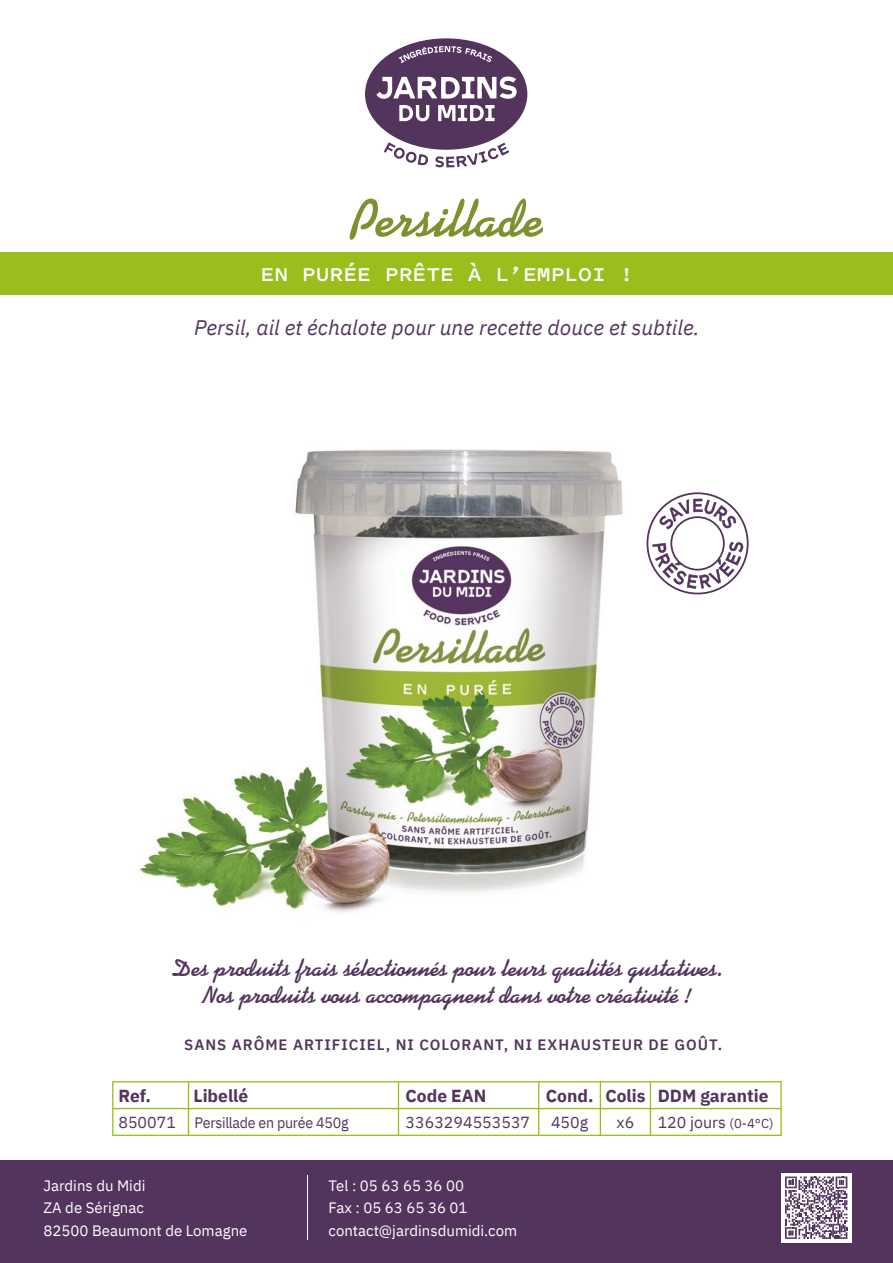
<style>
.page{position:relative;width:893px;height:1263px;background:#fff}
.page>*{position:absolute;margin:0;border:0;box-sizing:border-box;transform-origin:0 0}
.t1{font:700 52.5px "Kaufmann BT";color:#7d922e}
.t2{font:700 24px/27px "Kaufmann BT";color:#53345d;text-align:center}
.t3{font:700 22.5px "Pitch Sans";color:#fff}
.t4{font:italic 21px "IBM Plex Sans";color:#53345d}
.t5{font:700 17.4px "IBM Plex Sans";color:#53345d}
.t6{font:15.9px "IBM Plex Sans";color:#53345d}
.t7{font:15px/22.5px "IBM Plex Sans";color:#fff}
.t8{font:600 15px "IBM Plex Sans";letter-spacing:.065em;color:#53345d}
.t9{font:15px "IBM Plex Sans";letter-spacing:-.02em;color:#53345d;scale:.95 1}
.t10{font:13.05px "IBM Plex Sans";color:#53345d}
.s1{font-size:15.9px}
</style>
<div class="page">
<img style="left:137px;top:449px;width:567px;height:464px">
<svg style="left:112px;top:1081px;width:670px;height:55px"></svg>
<div style="left:0;top:252px;width:893px;height:43px;background:#9bbe1d"></div>
<div style="left:0;top:1161px;width:893px;height:102px;background:#53345d"></div>
<hr style="left:307px;top:1175px;width:1px;height:64px;background:#fff">
<div style="left:781px;top:1173px;width:71px;height:69px;background:#fff"></div>
<svg style="left:785px;top:1176px;width:62px;height:63px"></svg>
<svg style="left:365px;top:38px;width:162px;height:129px"></svg>
<svg style="left:647px;top:492px;width:102px;height:102px"></svg>
<h1 class="t1" style="left:350px;top:188px;width:195px">Persillade</h1>
<p class="t3" style="left:261px;top:259px;width:375px">EN PURÉE PRÊTE À L’EMPLOI !</p>
<p class="t4" style="left:194px;top:311px;width:507px">Persil, ail et échalote pour une recette douce et subtile.</p>
<p class="t2" style="left:172px;top:955px;width:553px">Des produits frais sélectionnés pour leurs qualités gustatives.<br>Nos produits vous accompagnent dans votre créativité !</p>
<p class="t8" style="left:184px;top:1032px;width:539px">SANS ARÔME ARTIFICIEL, NI COLORANT, NI EXHAUSTEUR DE GOÛT.</p>
<p class="t5" style="left:193px;top:1082px;width:56px">Libellé</p>
<p class="t5" style="left:546px;top:1082px;width:224px">Cond. Colis DDM garantie</p>
<p class="t6" style="left:406px;top:1110px;width:126px">3363294553537</p>
<p class="t5" style="left:119px;top:1082px;width:34px">Ref.</p>
<p class="t9" style="left:118px;top:1111px;width:244px"><span class="s1">850071</span> Persillade en purée 450g</p>
<p class="t6" style="left:551px;top:1110px;width:39px">450g</p>
<p class="t6" style="left:617px;top:1110px;width:19px">x6</p>
<p class="t6" style="left:658px;top:1110px;width:70px">120 jours</p>
<p class="t5" style="left:406px;top:1082px;width:82px">Code EAN</p>
<p class="t10" style="left:730px;top:1114px;width:45px">(0-4°C)</p>
<p class="t7" style="left:43px;top:1173px;width:205px">Jardins du Midi<br>ZA de Sérignac<br>82500 Beaumont de Lomagne</p>
<p class="t7" style="left:329px;top:1173px;width:190px">Tel : 05 63 65 36 00<br>Fax : 05 63 65 36 01 contact@jardinsdumidi.com</p>
</div>
